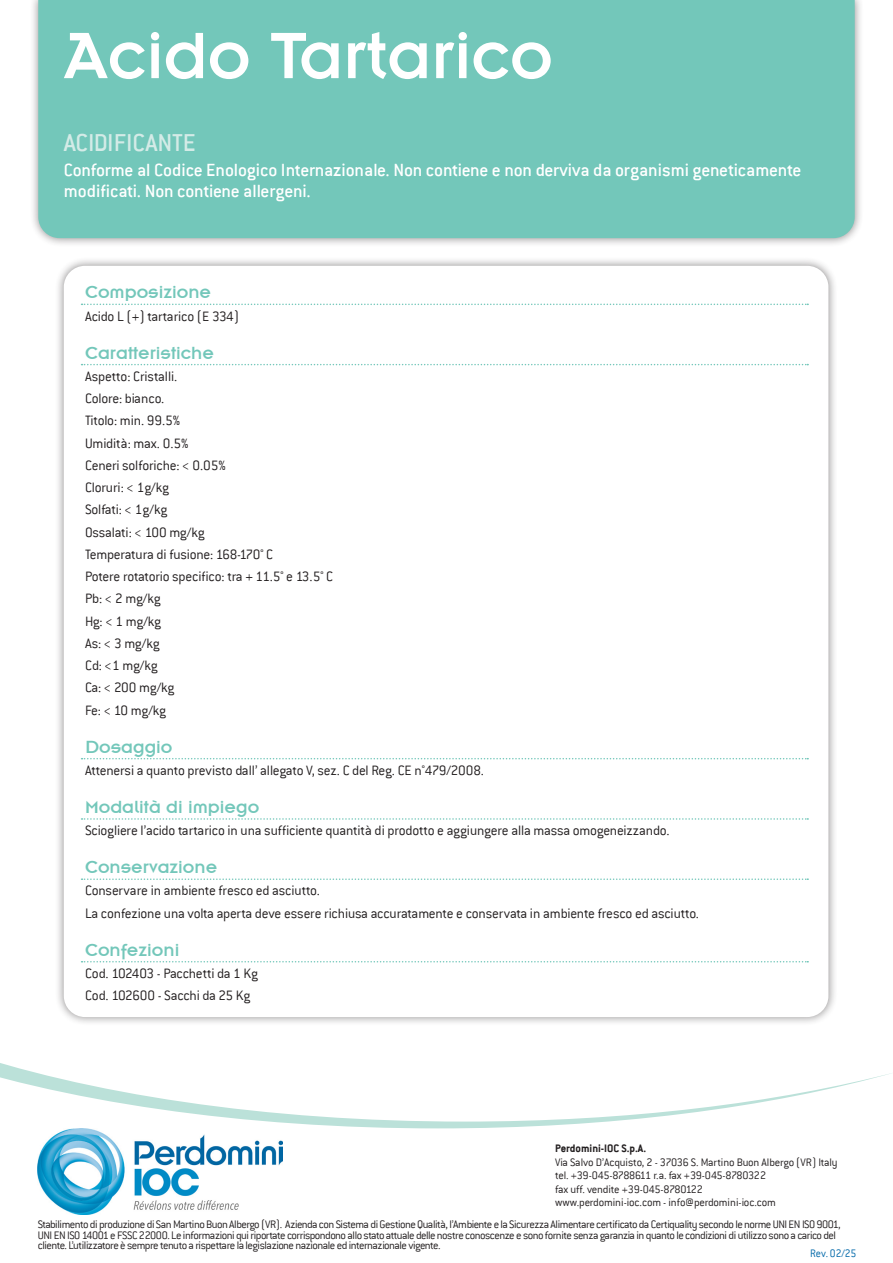
<style>
.page{position:relative;width:893px;height:1263px;background:#fff}
.page>*{position:absolute;margin:0;border:0;box-sizing:border-box;transform-origin:0 0}
._1_NOME_PRODOTTO{font:72px "Insignia";color:#fff}
._2_SOTTOTITOLO{font:500 27px "Conduit ITC";color:#d4ebe7}
._3_SOTTOTITOLO-bis{font:500 19.5px/21px "Conduit ITC";color:#fff}
._6_H4{font:19.5px "Insignia A";color:#73c7ba}
._7_testo{font:300 15px "Conduit ITC";letter-spacing:-.015em;color:#231f20}
.pié_pagina{font:300 12px/10.5px "Conduit ITC";letter-spacing:-.04em;color:#231f20}
.pié_pagina-2{font:300 12px "Conduit ITC";letter-spacing:-.015em;color:#231f20}
.pié_pagina-3{font:300 12px "Conduit ITC";letter-spacing:-.01em;color:#231f20}
.pié_pagina-4{font:300 12px "Conduit ITC";letter-spacing:-.02em;color:#231f20}
.pié_pagina-5{font:700 12px "Conduit ITC";color:#231f20}
._8_REV{font:300 12px "Conduit ITC";letter-spacing:-.01em;color:#0068a9;scale:.95 1}
</style>
<div class="page">
<div style="left:29px;top:0;width:835px;height:248px;background:#231f20;opacity:.5"></div>
<div style="left:38px;top:0;width:817px;height:238px;background:#73c7ba"></div>
<div style="left:55px;top:257px;width:783px;height:769px;background:#231f20;opacity:.5"></div>
<div style="left:64px;top:266px;width:764px;height:751px;background:#fff;border-radius:21px"></div>
<svg style="left:82px;top:304px;width:726px;height:1px"></svg>
<svg style="left:82px;top:364px;width:726px;height:1px"></svg>
<svg style="left:82px;top:758px;width:726px;height:1px"></svg>
<svg style="left:82px;top:818px;width:726px;height:2px"></svg>
<svg style="left:0;top:872px;width:892px;height:256px"></svg>
<img style="left:38px;top:1128px;width:244px;height:86px">
<p class="_1_NOME_PRODOTTO" style="left:64px;top:19px;width:491px">Acido Tartarico</p>
<p class="_2_SOTTOTITOLO" style="left:64px;top:127px;width:134px">ACIDIFICANTE</p>
<p class="_3_SOTTOTITOLO-bis" style="left:64px;top:159px;width:739px">Conforme al Codice Enologico Internazionale. Non contiene e non derviva da organismi geneticamente modificati. Non contiene allergeni.</p>
<p class="_6_H4" style="left:85px;top:282px;width:128px">Composizione</p>
<p class="_7_testo" style="left:85px;top:308px;width:156px">Acido L (+) tartarico (E 334)</p>
<p class="_6_H4" style="left:85px;top:342px;width:130px">Caratteristiche</p>
<p class="_7_testo" style="left:85px;top:368px;width:94px">Aspetto: Cristalli.</p>
<p class="_7_testo" style="left:85px;top:390px;width:81px">Colore: bianco.</p>
<p class="_7_testo" style="left:85px;top:412px;width:97px">Titolo: min. 99.5%</p>
<p class="_7_testo" style="left:85px;top:435px;width:105px">Umidità: max. 0.5%</p>
<p class="_7_testo" style="left:85px;top:457px;width:142px">Ceneri solforiche: &lt; 0.05%</p>
<p class="_7_testo" style="left:85px;top:479px;width:86px">Cloruri: &lt; 1g/kg</p>
<p class="_7_testo" style="left:85px;top:501px;width:84px">Solfati: &lt; 1g/kg</p>
<p class="_7_testo" style="left:85px;top:524px;width:121px">Ossalati: &lt; 100 mg/kg</p>
<p class="_7_testo" style="left:85px;top:546px;width:190px">Temperatura di fusione: 168-170° C</p>
<p class="_7_testo" style="left:85px;top:568px;width:250px">Potere rotatorio specifico: tra + 11.5° e 13.5° C</p>
<p class="_7_testo" style="left:85px;top:590px;width:77px">Pb: &lt; 2 mg/kg</p>
<p class="_7_testo" style="left:85px;top:613px;width:78px">Hg: &lt; 1 mg/kg</p>
<p class="_7_testo" style="left:85px;top:635px;width:76px">As: &lt; 3 mg/kg</p>
<p class="_7_testo" style="left:85px;top:657px;width:74px">Cd: &lt;1 mg/kg</p>
<p class="_7_testo" style="left:85px;top:679px;width:91px">Ca: &lt; 200 mg/kg</p>
<p class="_7_testo" style="left:85px;top:702px;width:83px">Fe: &lt; 10 mg/kg</p>
<p class="_6_H4" style="left:85px;top:736px;width:89px">Dosaggio</p>
<p class="_7_testo" style="left:85px;top:762px;width:400px">Attenersi a quanto previsto dall’ allegato V, sez. C del Reg. CE n°479/2008.</p>
<p class="_6_H4" style="left:85px;top:797px;width:176px">Modalità di impiego</p>
<p class="_7_testo" style="left:85px;top:822px;width:586px">Sciogliere l’acido tartarico in una sufficiente quantità di prodotto e aggiungere alla massa omogeneizzando.</p>
<p class="_6_H4" style="left:85px;top:857px;width:134px">Conservazione</p>
<p class="_7_testo" style="left:85px;top:882px;width:236px">Conservare in ambiente fresco ed asciutto.</p>
<p class="_7_testo" style="left:85px;top:905px;width:616px">La confezione una volta aperta deve essere richiusa accuratamente e conservata in ambiente fresco ed asciutto.</p>
<p class="_6_H4" style="left:85px;top:939px;width:96px">Confezioni</p>
<p class="_7_testo" style="left:85px;top:965px;width:174px">Cod. 102403 - Pacchetti da 1 Kg</p>
<p class="_7_testo" style="left:85px;top:987px;width:167px">Cod. 102600 - Sacchi da 25 Kg</p>
<p class="pié_pagina-5" style="left:555px;top:1141px;width:93px">Perdomini-IOC S.p.A.</p>
<p class="pié_pagina-2" style="left:555px;top:1155px;width:284px">Via Salvo D’Acquisto, 2 - 37036 S. Martino Buon Albergo (VR) Italy</p>
<p class="pié_pagina" style="left:555px;top:1170px;width:212px">tel. +39-045-8788611 r.a. fax +39-045-8780322</p>
<p class="pié_pagina-4" style="left:555px;top:1182px;width:149px">fax uff. vendite +39-045-8780122</p>
<p class="pié_pagina-3" style="left:555px;top:1196px;width:222px">www.perdomini-ioc.com - info@perdomini-ioc.com</p>
<p class="pié_pagina" style="left:38px;top:1219px;width:804px">Stabilimento di produzione di San Martino Buon Albergo (VR). Azienda con Sistema di Gestione Qualità, l’Ambiente e la Sicurezza Alimentare certificato da Certiquality secondo le norme UNI EN ISO 9001,<br>UNI EN ISO 14001 e FSSC 22000. Le informazioni qui riportate corrispondono allo stato attuale delle nostre conoscenze e sono fornite senza garanzia in quanto le condizioni di utilizzo sono a carico del cliente. L’utilizzatore è sempre tenuto a rispettare la legislazione nazionale ed internazionale vigente.</p>
<p class="_8_REV" style="left:810px;top:1247px;width:50px">Rev. 02/25</p>
</div>
